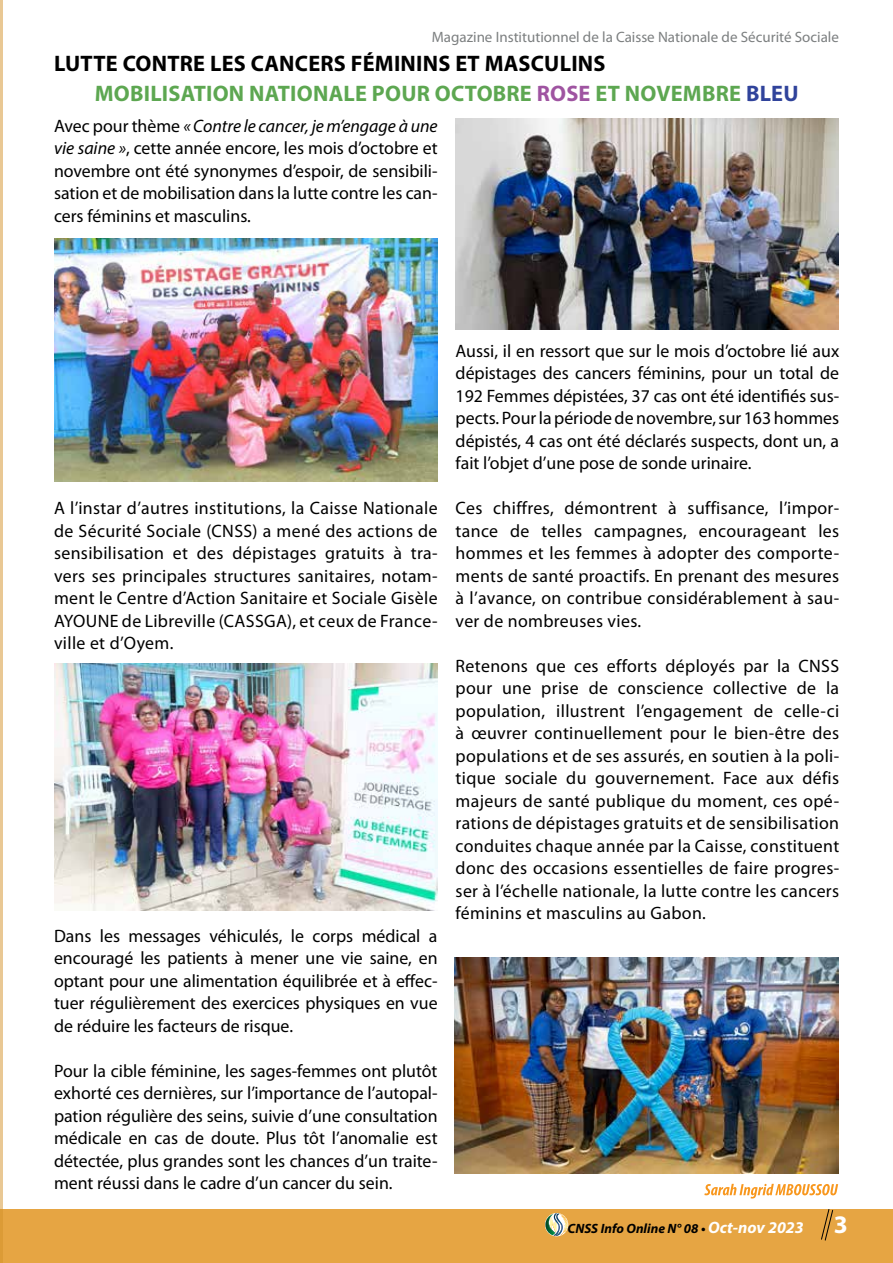
<style>
.page{position:relative;width:893px;height:1263px;background:#fff}
.page>*{position:absolute;margin:0;border:0;box-sizing:border-box;transform-origin:0 0}
.t1{font:700 22.5px/30px "Myriad Pro";letter-spacing:.01em;color:#5da751}
.t2{font:18px/22.5px "Myriad Pro";color:#000;text-align:justify}
.t3{font:15px "Myriad Pro";color:#7c7f80}
.t4{font:italic 700 13.5px "Myriad Pro";color:#000}
.s1{color:#000}
.s2{color:#9f54a1}
.s3{color:#30439b}
.s4{font-style:italic}
.s5{font-size:16.5px;color:#fff}
.s6{font-style:normal;font-size:25.35px;color:#fff}
</style>
<div class="page">
<div style="left:0;top:1209px;width:893px;height:54px;background:#e6a543"></div>
<svg style="left:545px;top:1213px;width:23px;height:23px"></svg>
<svg style="left:821px;top:1209px;width:13px;height:32px"></svg>
<hr style="left:0;top:0;width:3px;height:1263px;background:#d3912a">
<img style="left:456px;top:118px;width:383px;height:212px">
<img style="left:455px;top:958px;width:383px;height:215px">
<img style="left:54px;top:238px;width:383px;height:244px">
<img style="left:54px;top:663px;width:383px;height:247px">
<svg style="left:704px;top:1184px;width:134px;height:14px"></svg>
<p class="t3" style="left:432px;top:28px;width:409px">Magazine Institutionnel de la Caisse Nationale de Sécurité Sociale</p>
<p class="t1" style="left:95px;top:48px;width:705px;text-indent:-41px"><span class="s1">LUTTE CONTRE LES CANCERS FÉMININS ET MASCULINS<br></span>MOBILISATION NATIONALE POUR OCTOBRE <span class="s2">ROSE</span> ET NOVEMBRE <span class="s3">BLEU</span></p>
<p class="t2" style="left:54px;top:114px;width:385px">Avec pour thème <span class="s4">« Contre le cancer, je m’engage à une vie saine »</span>, cette année encore, les mois d’octobre et novembre ont été synonymes d’espoir, de sensibili&shy;sation et de mobilisation dans la lutte contre les can&shy;cers féminins et masculins.</p>
<p class="t2" style="left:54px;top:496px;width:385px">A l’instar d’autres institutions, la Caisse Nationale de Sécurité Sociale (CNSS) a mené des actions de sensibilisation et des dépistages gratuits à tra&shy;vers ses principales structures sanitaires, notam&shy;ment le Centre d’Action Sanitaire et Sociale Gisèle AYOUNE de Libreville (CASSGA), et ceux de France&shy;ville et d’Oyem.</p>
<p class="t2" style="left:54px;top:924px;width:385px">Dans les messages véhiculés, le corps médical a encouragé les patients à mener une vie saine, en optant pour une alimentation équilibrée et à effec&shy;tuer régulièrement des exercices physiques en vue de réduire les facteurs de risque.</p>
<p class="t2" style="left:54px;top:1059px;width:385px">Pour la cible féminine, les sages-femmes ont plutôt exhorté ces dernières, sur l’importance de l’autopal&shy;pation régulière des seins, suivie d’une consultation médicale en cas de doute. Plus tôt l’anomalie est détectée, plus grandes sont les chances d’un traite&shy;ment réussi dans le cadre d’un cancer du sein.</p>
<p class="t2" style="left:456px;top:339px;width:385px">Aussi, il en ressort que sur le mois d’octobre lié aux dépistages des cancers féminins, pour un total de 192 Femmes dépistées, 37 cas ont été identifiés sus&shy;pects. Pour la période de novembre, sur 163 hommes dépistés, 4 cas ont été déclarés suspects, dont un, a fait l’objet d’une pose de sonde urinaire.</p>
<p class="t2" style="left:456px;top:496px;width:385px">Ces chiffres, démontrent à suffisance, l’impor&shy;tance de telles campagnes, encourageant les hommes et les femmes à adopter des comporte&shy;ments de santé proactifs. En prenant des mesures à l’avance, on contribue considérablement à sau&shy;ver de nombreuses vies.</p>
<p class="t2" style="left:456px;top:654px;width:385px">Retenons que ces efforts déployés par la CNSS pour une prise de conscience collective de la population, illustrent l’engagement de celle-ci à œuvrer continuellement pour le bien-être des populations et de ses assurés, en soutien à la poli&shy;tique sociale du gouvernement. Face aux défis majeurs de santé publique du moment, ces opé&shy;rations de dépistages gratuits et de sensibilisation conduites chaque année par la Caisse, constituent donc des occasions essentielles de faire progres&shy;ser à l’échelle nationale, la lutte contre les cancers féminins et masculins au Gabon.</p>
<p class="t4" style="left:568px;top:1220px;width:282px">CNSS Info Online N° 08 • <span class="s5">Oct-nov 2023</span> <span class="s6">3</span></p>
</div>
